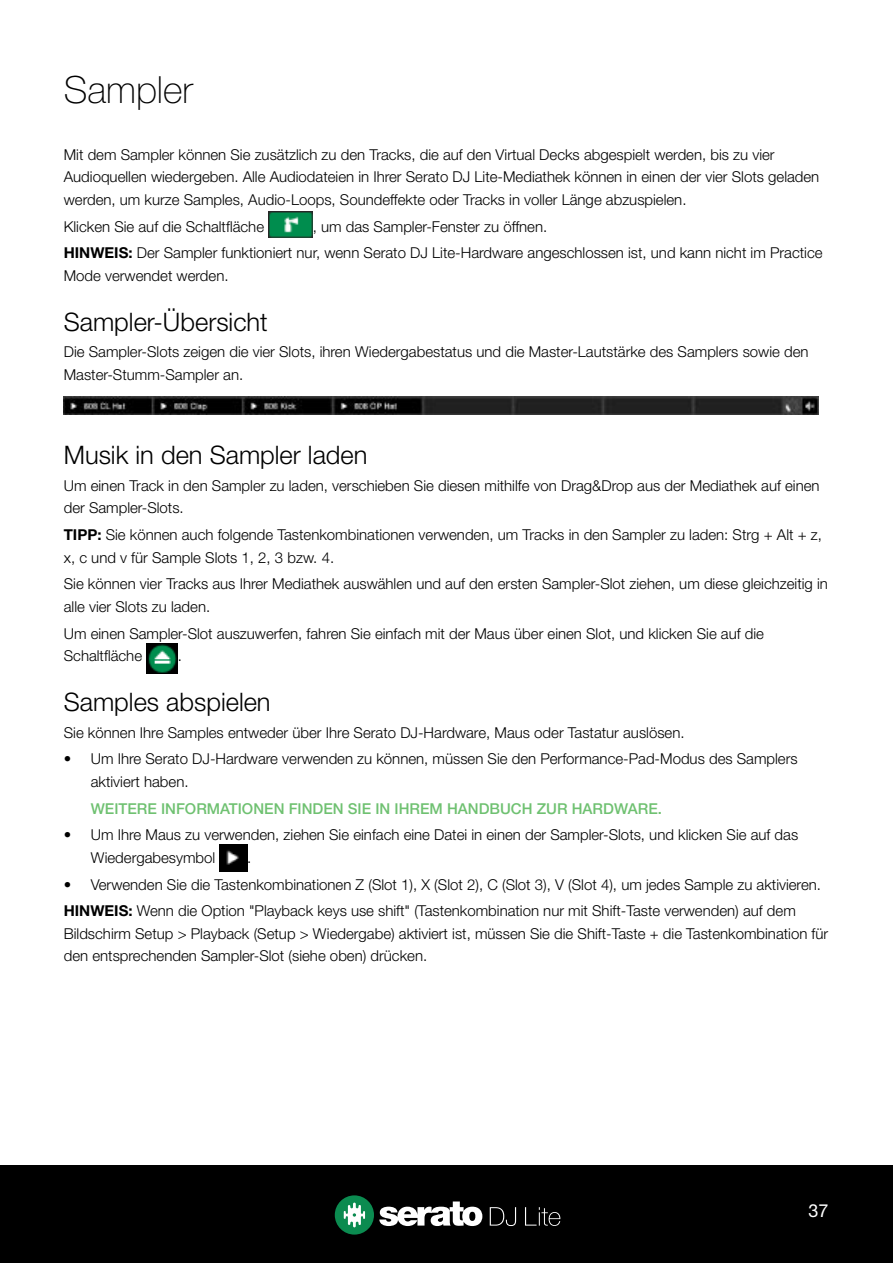
<style>
.page{position:relative;width:893px;height:1263px;background:#fff}
.page>*{position:absolute;margin:0;border:0;box-sizing:border-box;transform-origin:0 0}
.t1{font:100 37.5px "Helvetica Neue LT Std";color:#000}
.t2{font:300 25.5px "Helvetica Neue LT Std";color:#000}
.t3{font:18px "Helvetica Neue LT Std";color:#fff}
.t4{font:300 15px/22.5px "Helvetica Neue LT Std";color:#000}
.t5{font:500 15px "Helvetica Neue LT Std";color:#6fc171}
.s1{font-weight:700}
</style>
<div class="page">
<div style="left:0;top:1165px;width:893px;height:98px;background:#000"></div>
<svg style="left:490px;top:1207px;width:26px;height:19px"></svg>
<svg style="left:525px;top:1207px;width:35px;height:19px"></svg>
<svg style="left:335px;top:1195px;width:147px;height:39px"></svg>
<img style="left:268px;top:212px;width:45px;height:26px">
<img style="left:64px;top:396px;width:754px;height:18px">
<img style="left:146px;top:643px;width:32px;height:30px">
<img style="left:219px;top:845px;width:28px;height:27px">
<h1 class="t1" style="left:64px;top:69px;width:131px">Sampler</h1>
<p class="t4" style="left:64px;top:143px;width:757px">Mit dem Sampler können Sie zusätzlich zu den Tracks, die auf den Virtual Decks abgespielt werden, bis zu vier<br>Audioquellen wiedergeben. Alle Audiodateien in Ihrer Serato DJ Lite-Mediathek können in einen der vier Slots geladen werden, um kurze Samples, Audio-Loops, Soundeffekte oder Tracks in voller Länge abzuspielen.</p>
<p class="t4" style="left:64px;top:215px;width:202px">Klicken Sie auf die Schaltfläche</p>
<p class="t4" style="left:64px;top:213px;width:760px;line-height:26.7px;text-indent:249px">, um das Sampler-Fenster zu öffnen.<br><span class="s1">HINWEIS:</span> Der Sampler funktioniert nur, wenn Serato DJ Lite-Hardware angeschlossen ist, und kann nicht im Practice</p>
<p class="t4" style="left:64px;top:264px;width:166px">Mode verwendet werden.</p>
<h2 class="t2" style="left:64px;top:306px;width:206px">Sampler-Übersicht</h2>
<p class="t4" style="left:64px;top:340px;width:746px">Die Sampler-Slots zeigen die vier Slots, ihren Wiedergabestatus und die Master-Lautstärke des Samplers sowie den<br>Master-Stumm-Sampler an.</p>
<h2 class="t2" style="left:64px;top:439px;width:305px">Musik in den Sampler laden</h2>
<p class="t4" style="left:64px;top:474px;width:757px">Um einen Track in den Sampler zu laden, verschieben Sie diesen mithilfe von Drag&amp;Drop aus der Mediathek auf einen der Sampler-Slots.</p>
<p class="t4" style="left:64px;top:523px;width:760px"><span class="s1">TIPP:</span> Sie können auch folgende Tastenkombinationen verwenden, um Tracks in den Sampler zu laden: Strg + Alt + z, x, c und v für Sample Slots 1, 2, 3 bzw. 4.</p>
<p class="t4" style="left:64px;top:572px;width:766px">Sie können vier Tracks aus Ihrer Mediathek auswählen und auf den ersten Sampler-Slot ziehen, um diese gleichzeitig in alle vier Slots zu laden.</p>
<p class="t4" style="left:64px;top:622px;width:702px">Um einen Sampler-Slot auszuwerfen, fahren Sie einfach mit der Maus über einen Slot, und klicken Sie auf die<br>Schaltfläche</p>
<p class="t4" style="left:178px;top:644px;width:6px">.</p>
<h2 class="t2" style="left:64px;top:686px;width:208px">Samples abspielen</h2>
<p class="t4" style="left:64px;top:721px;width:622px">Sie können Ihre Samples entweder über Ihre Serato DJ-Hardware, Maus oder Tastatur auslösen.</p>
<p class="t4" style="left:91px;top:747px;width:708px;text-indent:-27px">• Um Ihre Serato DJ-Hardware verwenden zu können, müssen Sie den Performance-Pad-Modus des Samplers aktiviert haben.</p>
<p class="t5" style="left:91px;top:799px;width:573px">WEITERE INFORMATIONEN FINDEN SIE IN IHREM HANDBUCH ZUR HARDWARE.</p>
<p class="t4" style="left:91px;top:823px;width:709px;text-indent:-27px">• Um Ihre Maus zu verwenden, ziehen Sie einfach eine Datei in einen der Sampler-Slots, und klicken Sie auf das<br>Wiedergabesymbol</p>
<p class="t4" style="left:247px;top:846px;width:6px">.</p>
<p class="t4" style="left:64px;top:871px;width:759px;line-height:26.7px">• Verwenden Sie die Tastenkombinationen Z (Slot 1), X (Slot 2), C (Slot 3), V (Slot 4), um jedes Sample zu aktivieren.<br><span class="s1">HINWEIS:</span> Wenn die Option "Playback keys use shift" (Tastenkombination nur mit Shift-Taste verwenden) auf dem</p>
<p class="t4" style="left:64px;top:922px;width:766px">Bildschirm Setup &gt; Playback (Setup &gt; Wiedergabe) aktiviert ist, müssen Sie die Shift-Taste + die Tastenkombination für den entsprechenden Sampler-Slot (siehe oben) drücken.</p>
<p class="t3" style="left:808px;top:1200px;width:22px">37</p>
</div>
